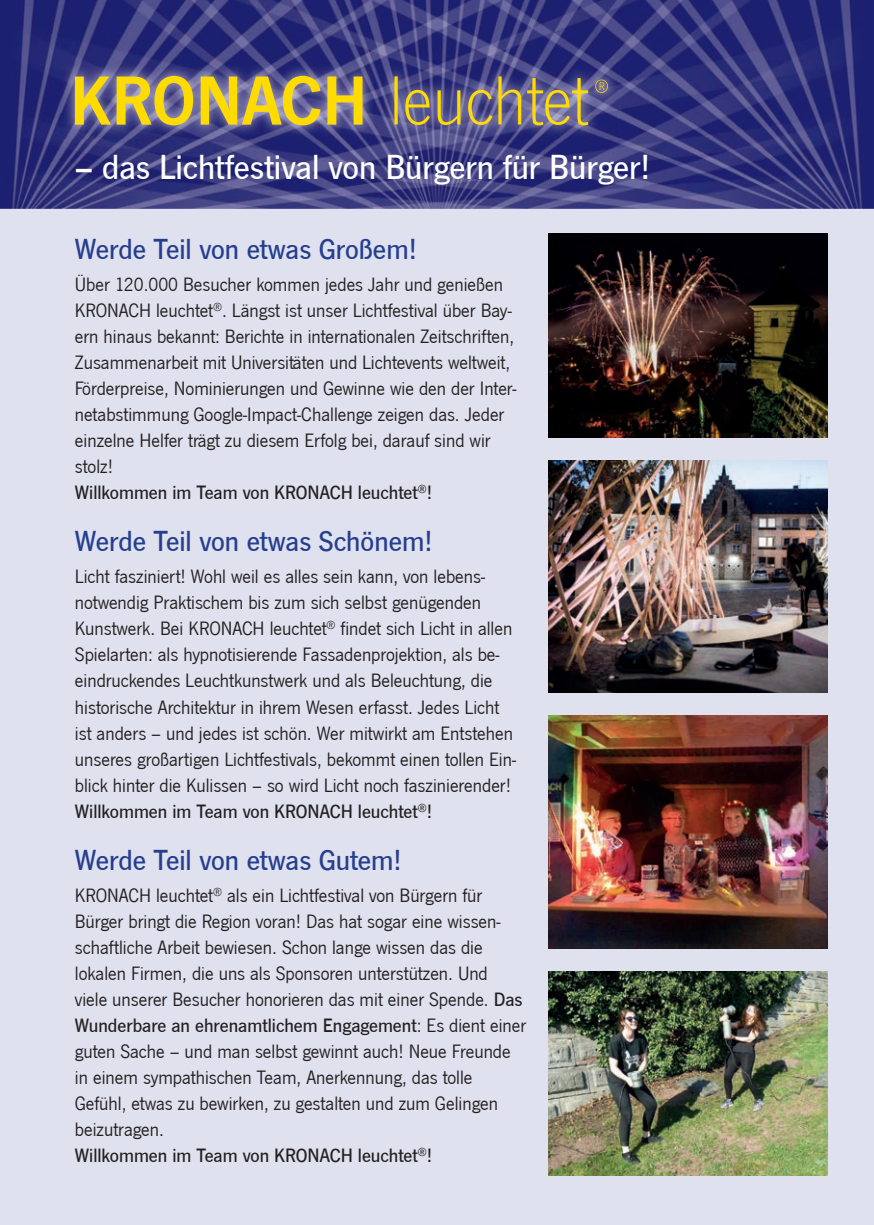
<style>
.page{position:relative;width:874px;height:1225px;background:#fff}
.page>*{position:absolute;margin:0;border:0;box-sizing:border-box;transform-origin:0 0}
.t1{font:500 36px "News Got T";color:#fff}
.t2{font:500 30px "News Got T";color:#253f8e}
.t3{font:20px/26px "News Got T";color:#231f20}
.s1{font-weight:500}
</style>
<div class="page">
<div style="left:0;top:17px;width:873px;height:1208px;background:#e0e1ee"></div>
<img style="left:0;top:0;width:873px;height:209px">
<img style="left:61px;top:63px;width:559px;height:75px">
<svg style="left:394px;top:76px;width:213px;height:49px;background:#7c7478"></svg>
<svg style="left:75px;top:76px;width:287px;height:49px;background:#b3a253"></svg>
<img style="left:548px;top:460px;width:279px;height:232px">
<img style="left:548px;top:715px;width:279px;height:233px">
<img style="left:548px;top:971px;width:279px;height:204px">
<img style="left:548px;top:233px;width:279px;height:204px">
<h1 class="t1" style="left:75px;top:147px;width:576px">– das Lichtfestival von Bürgern für Bürger!</h1>
<h2 class="t2" style="left:75px;top:233px;width:343px">Werde Teil von etwas Großem!</h2>
<p class="t3" style="left:75px;top:272px;width:442px">Über 120.000 Besucher kommen jedes Jahr und genießen KRONACH leuchtet<sup>®</sup>. Längst ist unser Lichtfestival über Bay&shy;ern hinaus bekannt: Berichte in internationalen Zeitschriften, Zusammenarbeit mit Universitäten und Lichtevents weltweit, Förderpreise, Nominierungen und Gewinne wie den der Inter&shy;netabstimmung Google-Impact-Challenge zeigen das. Jeder einzelne Helfer trägt zu diesem Erfolg bei, darauf sind wir stolz!<br><span class="s1">Willkommen im Team von KRONACH leuchtet</span><sup>®</sup><span class="s1">!</span></p>
<h2 class="t2" style="left:75px;top:525px;width:359px">Werde Teil von etwas Schönem!</h2>
<p class="t3" style="left:75px;top:564px;width:442px">Licht fasziniert! Wohl weil es alles sein kann, von lebens&shy;notwendig Praktischem bis zum sich selbst genügenden Kunstwerk. Bei KRONACH leuchtet<sup>®</sup> findet sich Licht in allen Spielarten: als hypnotisierende Fassadenprojektion, als be&shy;eindruckendes Leuchtkunstwerk und als Beleuchtung, die historische Architektur in ihrem Wesen erfasst. Jedes Licht ist anders – und jedes ist schön. Wer mitwirkt am Entstehen unseres großartigen Lichtfestivals, bekommt einen tollen Ein&shy;blick hinter die Kulissen – so wird Licht noch faszinierender!<br><span class="s1">Willkommen im Team von KRONACH leuchtet</span><sup>®</sup><span class="s1">!</span></p>
<h2 class="t2" style="left:75px;top:843px;width:328px">Werde Teil von etwas Gutem!</h2>
<p class="t3" style="left:75px;top:882px;width:452px">KRONACH leuchtet<sup>®</sup> als ein Lichtfestival von Bürgern für Bürger bringt die Region voran! Das hat sogar eine wissen&shy;schaftliche Arbeit bewiesen. Schon lange wissen das die lokalen Firmen, die uns als Sponsoren unterstützen. Und<br>viele unserer Besucher honorieren das mit einer Spende. <span class="s1">Das Wunderbare an ehrenamtlichem Engagement</span>: Es dient einer guten Sache – und man selbst gewinnt auch! Neue Freunde in einem sympathischen Team, Anerkennung, das tolle Gefühl, etwas zu bewirken, zu gestalten und zum Gelingen beizutragen.<br><span class="s1">Willkommen im Team von KRONACH leuchtet</span><sup>®</sup><span class="s1">!</span></p>
</div>
